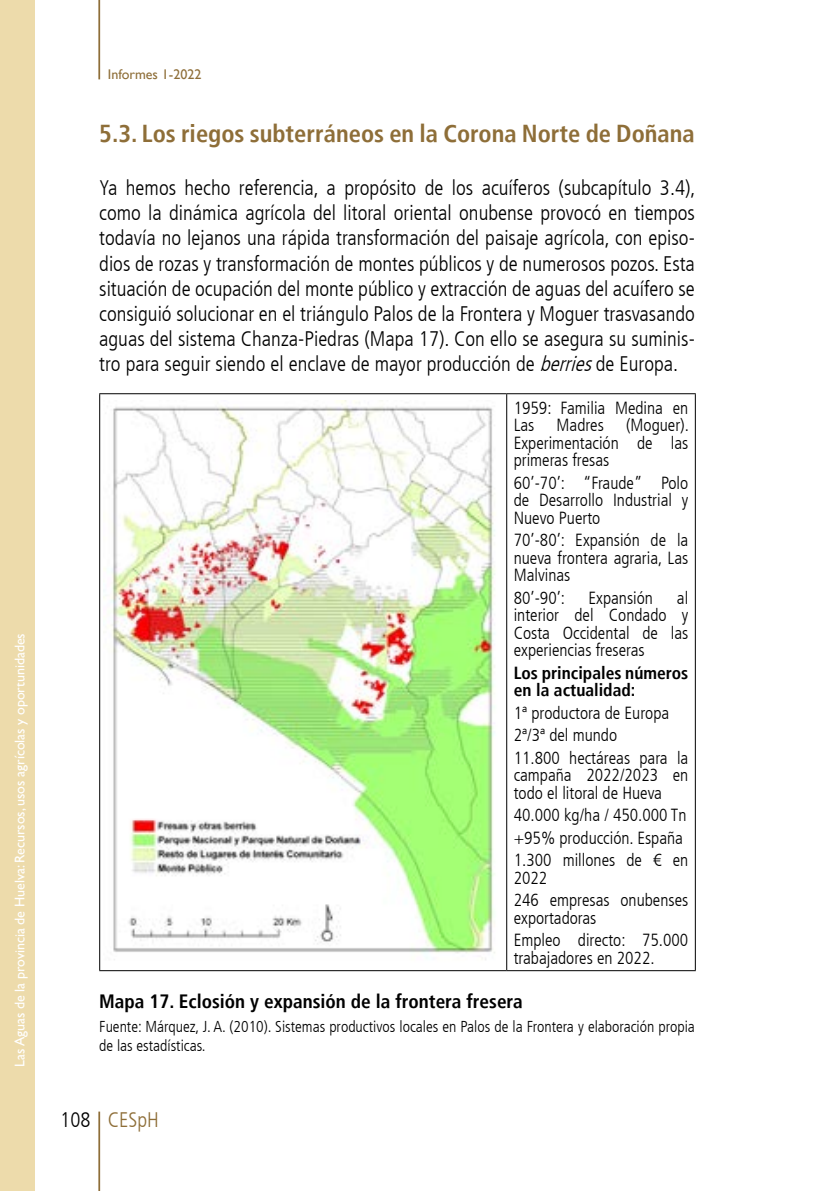
<style>
.page{position:relative;width:819px;height:1191px;background:#fff}
.page>*{position:absolute;margin:0;border:0;box-sizing:border-box;transform-origin:0 0}
.t1{font:700 condensed 24.5px "Frutiger LT";color:#8e6e38}
.t2{font:300 condensed 21px/25.2px "Frutiger LT";color:#000;text-align:justify}
.t3{font:300 condensed 21px "Frutiger LT";color:#8e6e38}
.t4{font:700 condensed 19.25px "Frutiger LT";color:#000}
.t5{font:300 condensed 17.5px/17.5px "Frutiger LT";color:#000}
.t6{font:700 condensed 17.5px/17.5px "Frutiger LT";color:#000}
.t7{font:300 condensed 15.75px/18.9px "Frutiger LT";color:#000}
.t8{font:14px "Gill Sans";letter-spacing:-.005em;color:#fff}
.t9{font:14px "Gill Sans";color:#8e6e38}
.s1{font-style:italic}
.s2{color:#000}
</style>
<div class="page">
<hr style="left:98px;top:1111px;width:2px;height:80px;background:#8e6e38">
<hr style="left:98px;top:0;width:2px;height:79px;background:#8e6e38">
<div style="left:0;top:0;width:35px;height:1191px;background:#eddbab"></div>
<hr style="left:99px;top:393px;width:407px;height:1px;background:#000">
<hr style="left:99px;top:394px;width:1px;height:576px;background:#000">
<hr style="left:506px;top:393px;width:189px;height:1px;background:#000">
<hr style="left:506px;top:394px;width:1px;height:576px;background:#000">
<hr style="left:694px;top:394px;width:1px;height:576px;background:#000">
<hr style="left:99px;top:970px;width:407px;height:1px;background:#000">
<hr style="left:506px;top:970px;width:189px;height:1px;background:#000">
<img style="left:103px;top:401px;width:392px;height:559px">
<p class="t8" style="left:12px;top:1067px;width:435px;rotate:-90deg">Las Aguas de la provincia de Huelva: Recursos, usos agrícolas y oportunidades</p>
<p class="t9" style="left:108px;top:66px;width:95px">Informes 1-2022</p>
<p class="t1" style="left:99px;top:119px;width:597px">5.3. Los riegos subterráneos en la Corona Norte de Doñana</p>
<p class="t2" style="left:99px;top:175px;width:598px">Ya hemos hecho referencia, a propósito de los acuíferos (subcapítulo 3.4), como la dinámica agrícola del litoral oriental onubense provocó en tiempos todavía no lejanos una rápida transformación del paisaje agrícola, con episo&shy;dios de rozas y transformación de montes públicos y de numerosos pozos. Esta situación de ocupación del monte público y extracción de aguas del acuífero se consiguió solucionar en el triángulo Palos de la Frontera y Moguer trasvasando aguas del sistema Chanza-Piedras (Mapa 17). Con ello se asegura su suminis&shy;tro para seguir siendo el enclave de mayor producción de <span class="s1">berries</span>de Europa.</p>
<p class="t5" style="left:513px;top:399px;width:176px">1959: Familia Medina en<br>Las</p>
<p class="t5" style="left:513px;top:417px;width:177px;text-align:justify;text-indent:112px">(Moguer).<br>Experimentación de las primeras fresas</p>
<p class="t5" style="left:513px;top:474px;width:176px;text-align:justify">60’-70’: “Fraude” Polo de Desarrollo Industrial y Nuevo Puerto</p>
<p class="t5" style="left:513px;top:532px;width:176px;text-align:justify">70’-80’: Expansión de la nueva frontera agraria, Las Malvinas</p>
<p class="t5" style="left:513px;top:589px;width:53px">80’-90’:</p>
<p class="t5" style="left:588px;top:589px;width:66px">Expansión</p>
<p class="t5" style="left:556px;top:417px;width:49px">Madres</p>
<p class="t5" style="left:513px;top:589px;width:176px;text-align:justify;text-indent:163px">al interior del Condado y Costa Occidental de las experiencias freseras</p>
<p class="t6" style="left:513px;top:664px;width:176px">Los principales números en la actualidad:</p>
<p class="t5" style="left:513px;top:701px;width:176px;line-height:22.4px">1ª productora de Europa<br>2ª/3ª del mundo<br>11.800 hectáreas para la</p>
<p class="t5" style="left:513px;top:766px;width:176px">campaña 2022/2023 en todo el litoral de Hueva</p>
<p class="t5" style="left:513px;top:804px;width:176px;line-height:22.4px">40.000 kg/ha / 450.000 Tn +95% producción. España<br>1.300 millones de € en</p>
<p class="t5" style="left:513px;top:866px;width:176px;line-height:22.4px">2022<br>246 empresas onubenses</p>
<p class="t5" style="left:513px;top:906px;width:176px;line-height:22.4px">exportadoras<br>Empleo directo: 75.000</p>
<p class="t5" style="left:513px;top:949px;width:142px">trabajadores en 2022.</p>
<p class="t4" style="left:99px;top:990px;width:425px">Mapa 17. Eclosión y expansión de la frontera fresera</p>
<p class="t7" style="left:99px;top:1017px;width:597px">Fuente: Márquez, J. A. (2010). Sistemas productivos locales en Palos de la Frontera y elaboración propia de las estadísticas.</p>
<p class="t3" style="left:60px;top:1108px;width:100px"><span class="s2">108</span> CESpH</p>
</div>
